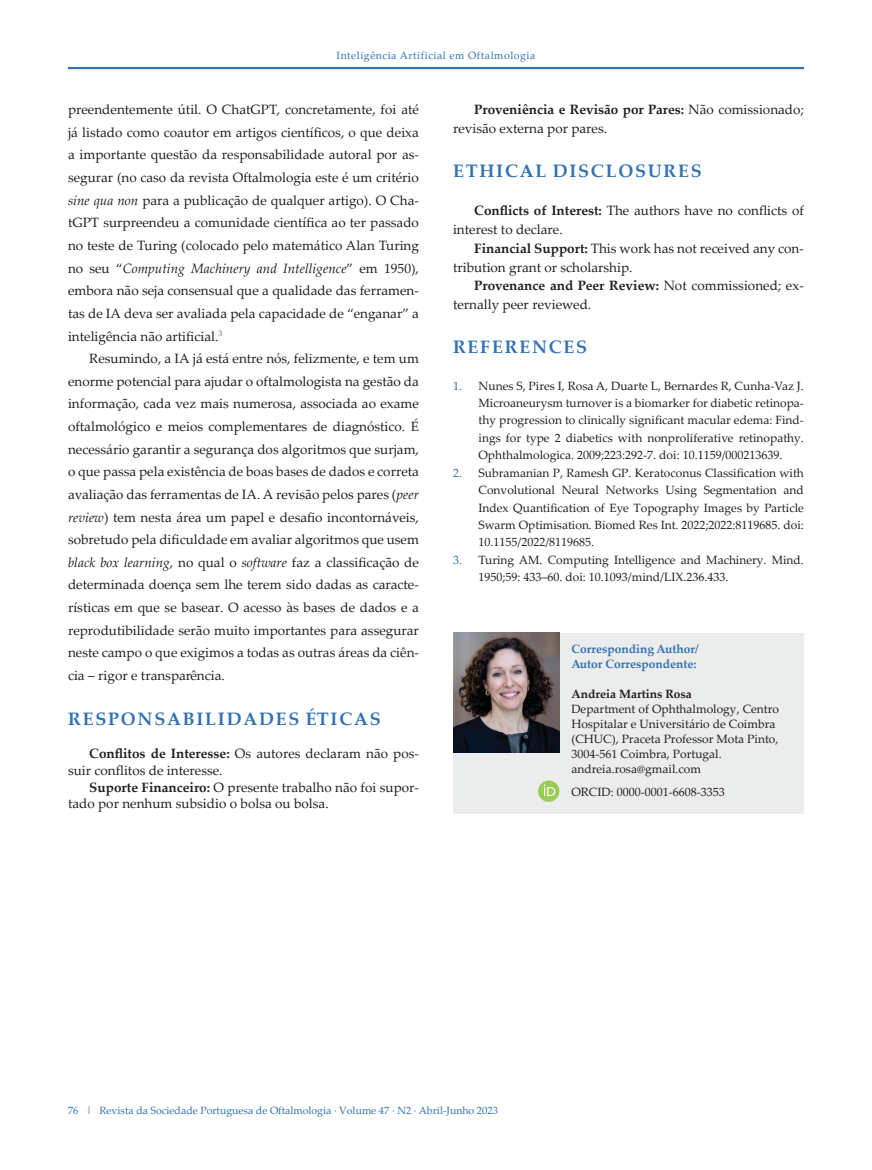
<style>
.page{position:relative;width:872px;height:1170px;background:#fff}
.page>*{position:absolute;margin:0;border:0;box-sizing:border-box;transform-origin:0 0}
.t1{font:700 18px "Palatino Linotype";letter-spacing:.1em;color:#3272b3}
.t2{font:13.5px/22.6px "Palatino Linotype";color:#231f20}
.t3{font:12px/17.4px "Palatino Linotype";color:#231f20;text-align:justify}
.t4{font:700 12px/15px "Palatino Linotype";color:#3272b3}
.t5{font:700 12px "Palatino Linotype";color:#231f20}
.t6{font:10.5px "Palatino Linotype";color:#3272b3}
.t7{font:10.5px "Palatino Linotype";letter-spacing:.05em;color:#3272b3}
.s1{font-style:italic}
.s2{font-weight:700}
.s3{color:#3272b3}
</style>
<div class="page">
<hr style="left:68px;top:67px;width:736px;height:2px;background:#3272b3">
<div style="left:453px;top:633px;width:351px;height:180px;background:#ebecec"></div>
<img style="left:453px;top:633px;width:106px;height:119px">
<div style="left:538px;top:780px;width:21px;height:21px;background:#9acc55;border-radius:50%"></div>
<svg style="left:544px;top:784px;width:11px;height:12px"></svg>
<p class="t7" style="left:336px;top:48px;width:200px">Inteligência Artificial em Oftalmologia</p>
<p class="t2" style="left:68px;top:98px;width:352px;text-align:justify">preendentemente útil. O ChatGPT, concretamente, foi até já listado como coautor em artigos científicos, o que deixa a importante questão da responsabilidade autoral por as&shy;segurar (no caso da revista Oftalmologia este é um critério <span class="s1">sine qua non</span> para a publicação de qualquer artigo). O Cha&shy;tGPT surpreendeu a comunidade científica ao ter passado no teste de Turing (colocado pelo matemático Alan Turing no seu “<span class="s1">Computing Machinery and Intelligence</span>” em 1950), embora não seja consensual que a qualidade das ferramen&shy;tas de IA deva ser avaliada pela capacidade de “enganar” a inteligência não artificial.<sup>3</sup></p>
<p class="t2" style="left:68px;top:346px;width:352px;text-align:justify;text-indent:21px">Resumindo, a IA já está entre nós, felizmente, e tem um enorme potencial para ajudar o oftalmologista na gestão da informação, cada vez mais numerosa, associada ao exame oftalmológico e meios complementares de diagnóstico. É necessário garantir a segurança dos algoritmos que surjam, o que passa pela existência de boas bases de dados e correta avaliação das ferramentas de IA. A revisão pelos pares (<span class="s1">peer review</span>) tem nesta área um papel e desafio incontornáveis, sobretudo pela dificuldade em avaliar algoritmos que usem <span class="s1">black box learning</span>, no qual o <span class="s1">software</span> faz a classificação de determinada doença sem lhe terem sido dadas as caracte&shy;rísticas em que se basear. O acesso às bases de dados e a reprodutibilidade serão muito importantes para assegurar neste campo o que exigimos a todas as outras áreas da ciên&shy;cia – rigor e transparência.</p>
<h1 class="t1" style="left:68px;top:706px;width:30px">Responsabilidades</h1>
<h1 class="t1" style="left:306px;top:706px;width:25px">Éticas</h1>
<p class="t2" style="left:68px;top:745px;width:352px;line-height:16.6px;text-indent:21px"><span class="s2">Conflitos de Interesse:</span> Os autores declaram não pos&shy;suir conflitos de interesse.</p>
<p class="t2" style="left:68px;top:778px;width:352px;line-height:16.6px;text-indent:21px"><span class="s2">Suporte Financeiro:</span> O presente trabalho não foi supor&shy;tado por nenhum subsidio o bolsa ou bolsa.</p>
<p class="t2" style="left:453px;top:99px;width:352px;line-height:18.9px;text-indent:21px"><span class="s2">Proveniência e Revisão por Pares:</span> Não comissionado; revisão externa por pares.</p>
<h1 class="t1" style="left:453px;top:158px;width:57px">Ethical</h1>
<h1 class="t1" style="left:552px;top:158px;width:31px">Disclos</h1>
<h1 class="t1" style="left:648px;top:158px;width:30px">ures</h1>
<p class="t2" style="left:453px;top:200px;width:352px;line-height:18.9px;text-indent:21px"><span class="s2">Conflicts of Interest:</span> The authors have no conflicts of interest to declare.</p>
<p class="t2" style="left:453px;top:238px;width:352px;line-height:18.9px;text-indent:21px"><span class="s2">Financial Support:</span> This work has not received any con&shy;tribution grant or scholarship.</p>
<p class="t2" style="left:453px;top:276px;width:352px;line-height:18.9px;text-indent:21px"><span class="s2">Provenance and Peer Review:</span> Not commissioned; ex&shy;ternally peer reviewed.</p>
<h1 class="t1" style="left:453px;top:334px;width:54px">References</h1>
<p class="t3" style="left:478px;top:376px;width:327px;text-indent:-26px"><span class="s3">1.</span> Nunes S, Pires I, Rosa A, Duarte L, Bernardes R, Cunha-Vaz J.<br>Microaneurysm turnover is a biomarker for diabetic retinopa&shy;thy progression to clinically significant macular edema: Find&shy;ings for type 2 diabetics with nonproliferative retinopathy.<br>Ophthalmologica. 2009;223:292-7. doi: 10.1159/000213639.</p>
<p class="t3" style="left:478px;top:463px;width:327px;text-indent:-26px"><span class="s3">2.</span> Subramanian P, Ramesh GP. Keratoconus Classification with Convolutional Neural Networks Using Segmentation and Index Quantification of Eye Topography Images by Particle Swarm Optimisation. Biomed Res Int. 2022;2022:8119685. doi:<br>10.1155/2022/8119685.</p>
<p class="t3" style="left:478px;top:550px;width:327px;text-indent:-26px"><span class="s3">3.</span> Turing AM. Computing Intelligence and Machinery. Mind.<br>1950;59: 433–60. doi: 10.1093/mind/LIX.236.433.</p>
<p class="t4" style="left:571px;top:641px;width:129px">Corresponding Author/<br>Autor Correspondente:</p>
<p class="t5" style="left:571px;top:685px;width:122px">Andreia Martins Rosa</p>
<p class="t3" style="left:571px;top:701px;width:209px;line-height:15px;text-align:left">Department of Ophthalmology, Centro Hospitalar e Universitário de Coimbra (CHUC), Praceta Professor Mota Pinto, 3004-561 Coimbra, Portugal. andreia.rosa@gmail.com</p>
<p class="t3" style="left:571px;top:782px;width:155px">ORCID: 0000-0001-6608-3353</p>
<p class="t6" style="left:68px;top:1102px;width:431px">76 | Revista da Sociedade Portuguesa de Oftalmologia · Volume 47 · N2 · Abril-Junho 2023</p>
</div>
